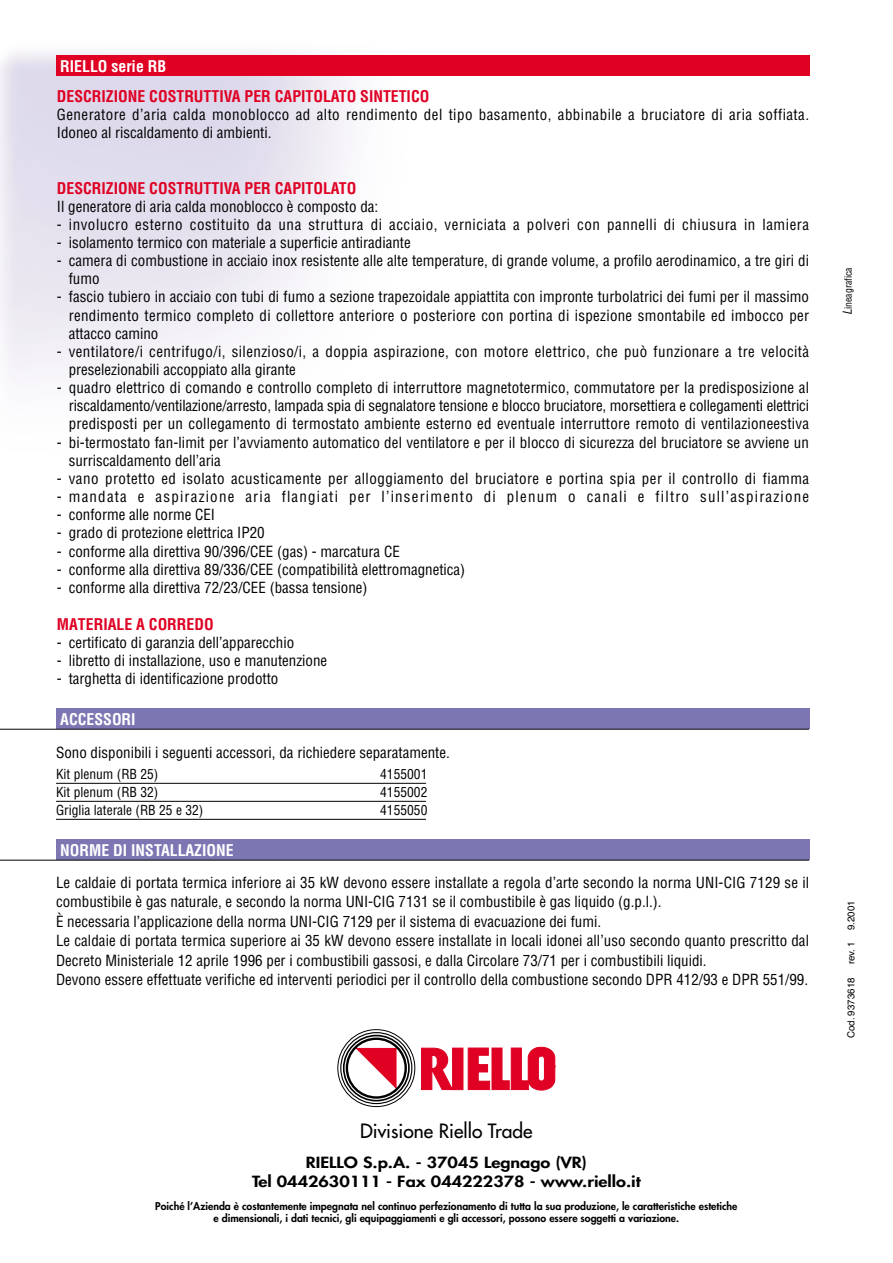
<style>
.page{position:relative;width:893px;height:1263px;background:#fff}
.page>*{position:absolute;margin:0;border:0;box-sizing:border-box;transform-origin:0 0}
.t1{font:19.2px "Futura";color:#000}
.t2{font:700 condensed 15.75px "Helvetica";color:#df0023}
.t3{font:700 condensed 15.75px "Helvetica";color:#fff}
.t4{font:condensed 15px/18.1px "Helvetica";color:#000}
.t5{font:condensed 15px/18.1px "Helvetica";letter-spacing:.03em;color:#000}
.t6{font:condensed 15px "Helvetica";letter-spacing:.035em;color:#000}
.t7{font:condensed 15px "Helvetica";letter-spacing:.08em;color:#000}
.t8{font:800 15px/18.8px "Futura";color:#000;text-align:center;scale:1.2 1}
.t9{font:condensed 13.5px "Helvetica";color:#000}
.t10{font:800 10.5px/12px "Futura";color:#000;text-align:center}
.t11{font:9.75px "Helvetica";color:#000}
.t12{font:condensed 9.75px "Helvetica";color:#000}
.s1{font-style:italic;font-size:12px}
</style>
<div class="page">
<div style="left:56px;top:55px;width:753px;height:21px;background:#df0023"></div>
<svg style="left:355px;top:1048px;width:41px;height:41px"></svg>
<div style="left:346px;top:1038px;width:61px;height:61px;border:2px solid #000;border-radius:50%"></div>
<div style="left:343px;top:1035px;width:67px;height:66px;border:2px solid #000;border-radius:50%"></div>
<div style="left:340px;top:1032px;width:72px;height:72px;border:1px solid #000;border-radius:50%"></div>
<div style="left:337px;top:1029px;width:78px;height:78px;border:1px solid #000;border-radius:50%"></div>
<div style="left:452px;top:1048px;width:11px;height:42px;background:#df0023;border:1px solid #df0023"></div>
<svg style="left:421px;top:1048px;width:32px;height:42px"></svg>
<svg style="left:468px;top:1047px;width:87px;height:43px"></svg>
<div style="left:56px;top:708px;width:753px;height:21px;background:#7c77b3"></div>
<hr style="left:0;top:729px;width:809px;height:1px;background:#000">
<div style="left:56px;top:839px;width:753px;height:21px;background:#7c77b3"></div>
<hr style="left:0;top:860px;width:809px;height:1px;background:#000">
<hr style="left:56px;top:783px;width:370px;height:1px;background:#000">
<hr style="left:56px;top:801px;width:370px;height:1px;background:#000">
<hr style="left:56px;top:819px;width:370px;height:1px;background:#000">
<p class="t3" style="left:60px;top:60px;width:107px">RIELLO serie RB</p>
<p class="t2" style="left:57px;top:90px;width:374px">DESCRIZIONE COSTRUTTIVA PER CAPITOLATO SINTETICO</p>
<p class="t5" style="left:57px;top:107px;width:753px">Generatore d’aria calda monoblocco ad alto rendimento del tipo basamento, abbinabile a bruciatore di aria soffiata.<br>Idoneo al riscaldamento di ambienti.</p>
<p class="t2" style="left:57px;top:182px;width:301px">DESCRIZIONE COSTRUTTIVA PER CAPITOLATO</p>
<p class="t4" style="left:57px;top:198px;width:323px">Il generatore di aria calda monoblocco è composto da:</p>
<p class="t6" style="left:57px;top:219px;width:753px">- involucro esterno costituito da una struttura di acciaio, verniciata a polveri con pannelli di chiusura in lamiera</p>
<p class="t4" style="left:57px;top:235px;width:355px">- isolamento termico con materiale a superficie antiradiante</p>
<p class="t4" style="left:69px;top:253px;width:741px;text-indent:-12px">- camera di combustione in acciaio inox resistente alle alte temperature, di grande volume, a profilo aerodinamico, a tre giri di fumo</p>
<p class="t4" style="left:69px;top:289px;width:741px;text-align:justify;text-indent:-12px">- fascio tubiero in acciaio con tubi di fumo a sezione trapezoidale appiattita con impronte turbolatrici dei fumi per il massimo rendimento termico completo di collettore anteriore o posteriore con portina di ispezione smontabile ed imbocco per attacco camino</p>
<p class="t5" style="left:69px;top:344px;width:741px;text-indent:-12px">- ventilatore/i centrifugo/i, silenzioso/i, a doppia aspirazione, con motore elettrico, che può funzionare a tre velocità preselezionabili accoppiato alla girante</p>
<p class="t4" style="left:69px;top:380px;width:741px;text-align:justify;text-indent:-12px">- quadro elettrico di comando e controllo completo di interruttore magnetotermico, commutatore per la predisposizione al riscaldamento/ventilazione/arresto, lampada spia di segnalatore tensione e blocco bruciatore, morsettiera e collegamenti elettrici predisposti per un collegamento di termostato ambiente esterno ed eventuale interruttore remoto di ventilazioneestiva</p>
<p class="t4" style="left:69px;top:434px;width:741px;text-indent:-12px">- bi-termostato fan-limit per l’avviamento automatico del ventilatore e per il blocco di sicurezza del bruciatore se avviene un surriscaldamento dell’aria</p>
<p class="t5" style="left:57px;top:471px;width:753px">- vano protetto ed isolato acusticamente per alloggiamento del bruciatore e portina spia per il controllo di fiamma</p>
<p class="t7" style="left:57px;top:491px;width:753px">- mandata e aspirazione aria flangiati per l’inserimento di plenum o canali e filtro sull’aspirazione</p>
<p class="t4" style="left:57px;top:507px;width:160px">- conforme alle norme CEI</p>
<p class="t4" style="left:57px;top:525px;width:209px">- grado di protezione elettrica IP20</p>
<p class="t4" style="left:57px;top:543px;width:344px">- conforme alla direttiva 90/396/CEE (gas) - marcatura CE</p>
<p class="t4" style="left:57px;top:561px;width:409px">- conforme alla direttiva 89/336/CEE (compatibilità elettromagnetica)</p>
<p class="t4" style="left:57px;top:580px;width:312px">- conforme alla direttiva 72/23/CEE (bassa tensione)</p>
<p class="t2" style="left:57px;top:618px;width:158px">MATERIALE A CORREDO</p>
<p class="t4" style="left:57px;top:635px;width:239px">- certificato di garanzia dell’apparecchio</p>
<p class="t4" style="left:57px;top:653px;width:272px">- libretto di installazione, uso e manutenzione</p>
<p class="t4" style="left:57px;top:671px;width:223px">- targhetta di identificazione prodotto</p>
<p class="t3" style="left:60px;top:713px;width:77px">ACCESSORI</p>
<p class="t4" style="left:56px;top:745px;width:395px">Sono disponibili i seguenti accessori, da richiedere separatamente.</p>
<p class="t9" style="left:56px;top:769px;width:104px">Kit plenum (RB 25)</p>
<p class="t9" style="left:380px;top:769px;width:49px">4155001</p>
<p class="t9" style="left:56px;top:787px;width:104px">Kit plenum (RB 32)</p>
<p class="t9" style="left:380px;top:787px;width:49px">4155002</p>
<p class="t9" style="left:56px;top:805px;width:149px">Griglia laterale (RB 25 e 32)</p>
<p class="t9" style="left:380px;top:805px;width:49px">4155050</p>
<p class="t3" style="left:60px;top:844px;width:175px">NORME DI INSTALLAZIONE</p>
<p class="t4" style="left:56px;top:874px;width:754px;line-height:19.5px">Le caldaie di portata termica inferiore ai 35 kW devono essere installate a regola d’arte secondo la norma UNI-CIG 7129 se il combustibile è gas naturale, e secondo la norma UNI-CIG 7131 se il combustibile è gas liquido (g.p.l.).<br>È necessaria l’applicazione della norma UNI-CIG 7129 per il sistema di evacuazione dei fumi.<br>Le caldaie di portata termica superiore ai 35 kW devono essere installate in locali idonei all’uso secondo quanto prescritto dal Decreto Ministeriale 12 aprile 1996 per i combustibili gassosi, e dalla Circolare 73/71 per i combustibili liquidi.<br>Devono essere effettuate verifiche ed interventi periodici per il controllo della combustione secondo DPR 412/93 e DPR 551/99.</p>
<p class="t1" style="left:360px;top:1122px;width:174px">Divisione Riello Trade</p>
<p class="t8" style="left:252px;top:1154px;width:325px">RIELLO S.p.A. - 37045 Legnago (VR)<br>Tel 0442630111 - Fax 044222378 - www.riello.it</p>
<p class="t10" style="left:155px;top:1201px;width:583px">Poiché l’Azienda è costantemente impegnata nel continuo perfezionamento di tutta la sua produzione, le caratteristiche estetiche e dimensionali, i dati tecnici, gli equipaggiamenti e gli accessori, possono essere soggetti a variazione.</p>
<p class="t12" style="left:844px;top:315px;width:49px;rotate:-90deg"><span class="s1">L</span>ineagrafica</p>
<p class="t11" style="left:847px;top:964px;width:65px;rotate:-90deg">rev. 1 9.2001</p>
<p class="t11" style="left:847px;top:1038px;width:62px;rotate:-90deg">Cod. 9373618</p>
</div>
